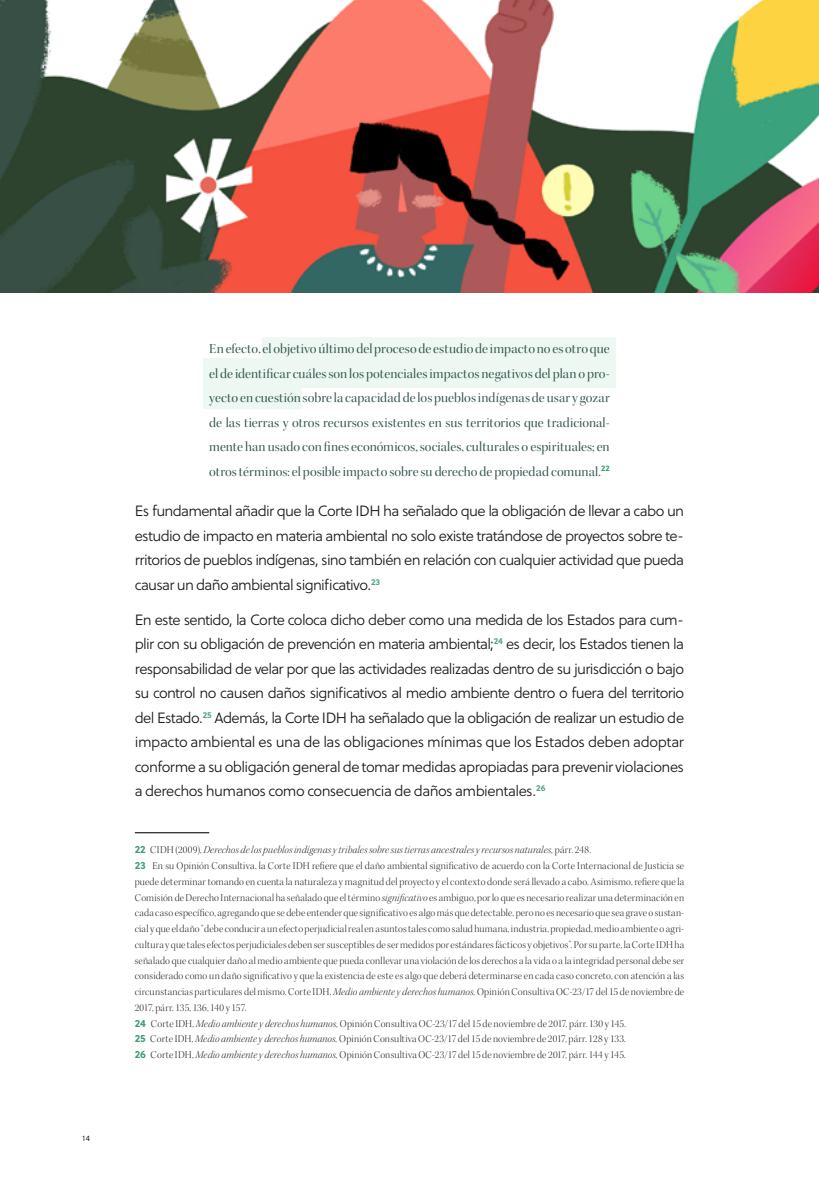
<style>
.page{position:relative;width:819px;height:1191px;background:#fff}
.page>*{position:absolute;margin:0;border:0;box-sizing:border-box;transform-origin:0 0}
.t1{font:14.88px/24.5px "Soleil Lt";letter-spacing:-.04em;color:#1a1a1a;text-align:justify}
.t2{font:14px/24.5px "Kepler Std Disp";color:#335751;text-align:justify}
.t3{font:10.5px/15.8px "Kepler Std Light Disp";letter-spacing:.015em;color:#1a1a1a}
.t4{font:10.5px "Kepler Std Light It Disp";letter-spacing:.02em;color:#1a1a1a}
.t5{font:7.88px "Soleil Lt";color:#000}
.s1{font-family:"Soleil";font-weight:700;color:#409c75}
.s2{font-family:"Kepler Std Light Disp"}
.s3{font-family:"Kepler Std Light It Disp"}
</style>
<div class="page">
<img style="left:0;top:0;width:819px;height:293px">
<svg style="left:203px;top:337px;width:412px;height:72px"></svg>
<hr style="left:135px;top:832px;width:74px;height:1px;background:#333">
<p class="t5" style="left:82px;top:1132px;width:9px">14</p>
<p class="t2" style="left:209px;top:337px;width:402px">En efecto, el objetivo último del proceso de estudio de impacto no es otro que el de identificar cuáles son los potenciales impactos negativos del plan o pro&shy;yecto en cuestión sobre la capacidad de los pueblos indígenas de usar y gozar de las tierras y otros recursos existentes en sus territorios que tradicional&shy;mente han usado con fines económicos, sociales, culturales o espirituales; en otros términos: el posible impacto sobre su derecho de propiedad comunal.<sup>22</sup></p>
<p class="t1" style="left:135px;top:498px;width:550px">Es fundamental añadir que la Corte IDH ha señalado que la obligación de llevar a cabo un estudio de impacto en materia ambiental no solo existe tratándose de proyectos sobre te&shy;rritorios de pueblos indígenas, sino también en relación con cualquier actividad que pueda causar un daño ambiental significativo.<sup>23</sup></p>
<p class="t1" style="left:135px;top:607px;width:551px">En este sentido, la Corte coloca dicho deber como una medida de los Estados para cum&shy;plir con su obligación de prevención en materia ambiental;<sup>24</sup> es decir, los Estados tienen la responsabilidad de velar por que las actividades realizadas dentro de su jurisdicción o bajo su control no causen daños significativos al medio ambiente dentro o fuera del territorio del Estado.<sup>25</sup> Además, la Corte IDH ha señalado que la obligación de realizar un estudio de impacto ambiental es una de las obligaciones mínimas que los Estados deben adoptar conforme a su obligación general de tomar medidas apropiadas para prevenir violaciones a derechos humanos como consecuencia de daños ambientales.<sup>26</sup></p>
<p class="t4" style="left:135px;top:844px;width:457px"><span class="s1">22</span> <span class="s2">CIDH (2009),</span> Derechos de los pueblos indígenas y tribales sobre sus tierras ancestrales y recursos naturales, <span class="s2">párr. 248.</span></p>
<p class="t3" style="left:135px;top:858px;width:551px"><span class="s1">23</span> En su Opinión Consultiva, la Corte IDH refiere que el daño ambiental significativo de acuerdo con la Corte Internacional de Justicia se puede determinar tomando en cuenta la naturaleza y magnitud del proyecto y el contexto donde será llevado a cabo. Asimismo, refiere que la Comisión de Derecho Internacional ha señalado que el término <span class="s3">significativo</span> es ambiguo, por lo que es necesario realizar una determinación en cada caso específico, agregando que se debe entender que significativo es algo más que detectable, pero no es necesario que sea grave o sustan&shy;cial y que el daño “debe conducir a un efecto perjudicial real en asuntos tales como salud humana, industria, propiedad, medio ambiente o agri&shy;cultura y que tales efectos perjudiciales deben ser susceptibles de ser medidos por estándares fácticos y objetivos”. Por su parte, la Corte IDH ha señalado que cualquier daño al medio ambiente que pueda conllevar una violación de los derechos a la vida o a la integridad personal debe ser considerado como un daño significativo y que la existencia de este es algo que deberá determinarse en cada caso concreto, con atención a las circunstancias particulares del mismo. Corte IDH, <span class="s3">Medio ambiente y derechos humanos,</span> Opinión Consultiva OC-23/17 del 15 de noviembre de 2017, párr. 135, 136, 140 y 157.<br><span class="s1">24</span> Corte IDH, <span class="s3">Medio ambiente y derechos humanos,</span> Opinión Consultiva OC-23/17 del 15 de noviembre de 2017, párr. 130 y 145.<br><span class="s1">25</span> Corte IDH, <span class="s3">Medio ambiente y derechos humanos,</span> Opinión Consultiva OC-23/17 del 15 de noviembre de 2017, párr. 128 y 133.<br><span class="s1">26</span> Corte IDH, <span class="s3">Medio ambiente y derechos humanos,</span> Opinión Consultiva OC-23/17 del 15 de noviembre de 2017, párr. 144 y 145.</p>
</div>
